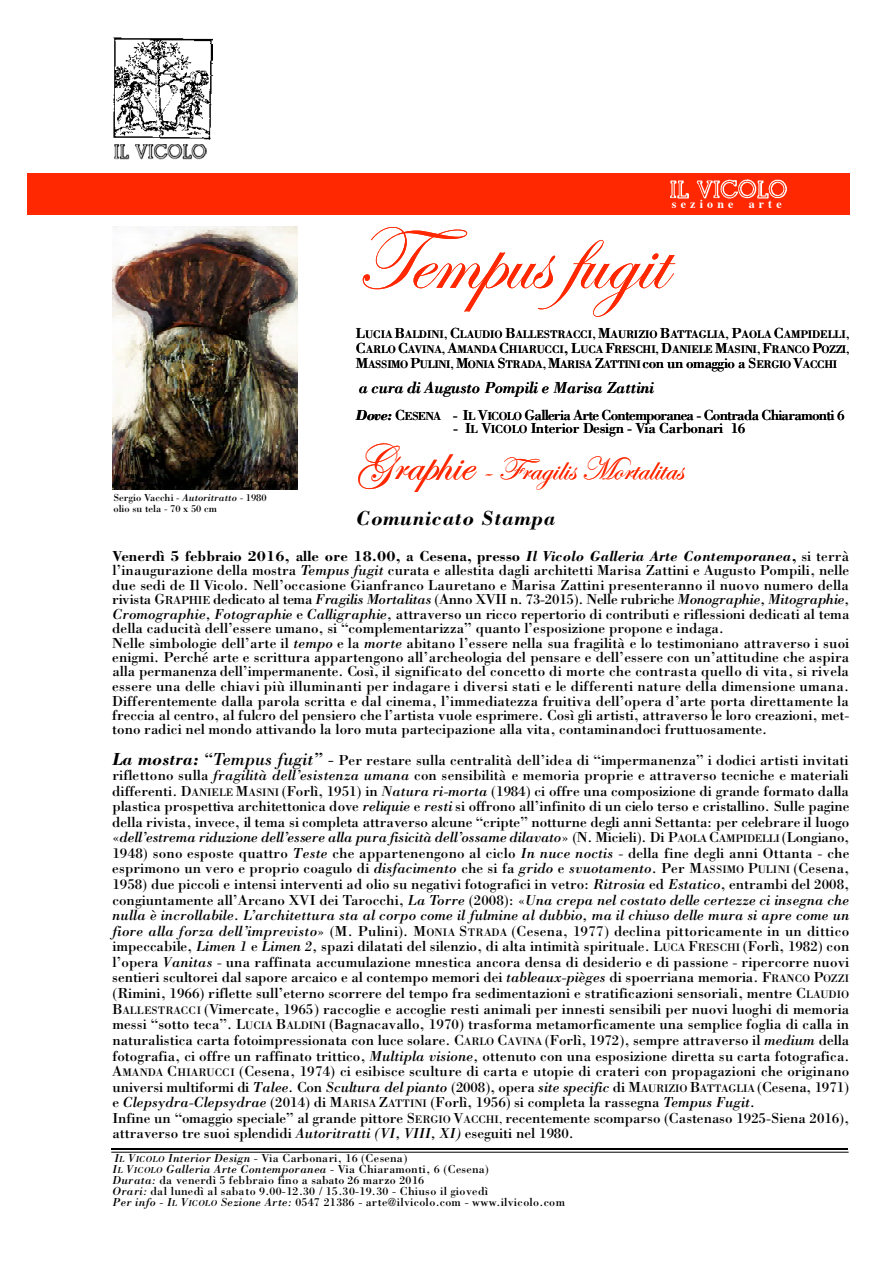
<style>
.page{position:relative;width:893px;height:1263px;background:#fff}
.page>*{position:absolute;margin:0;border:0;box-sizing:border-box;transform-origin:0 0}
.t1{font:90px "Edwardian Script ITC";color:#ff2800}
.t2{font:33px "Edwardian Script ITC";color:#ff2800}
.t3{font:italic 700 21px "Bodoni";letter-spacing:.03em;color:#000}
.t4{font:italic 16.5px "Bodoni";color:#000}
.t5{font:15px/15.6px "Bodoni";color:#000}
.t6{font:15px "Bodoni";letter-spacing:-.05em;color:#000}
.t7{font:15px "Bodoni";letter-spacing:-.025em;color:#000}
.t8{font:12px/10.9px "Bodoni";letter-spacing:.01em;color:#000}
.t9{font:700 12px "Times";letter-spacing:.345em;color:#fff}
.t10{font:11.25px/15px "Bodoni";letter-spacing:-.025em;color:#000;text-align:justify}
.t11{font:10.5px/10.5px "Bodoni";color:#000}
.s1{font-style:italic}
.s2{font-size:15px}
.s3{font-weight:700;font-style:italic}
.s4{font-size:12px}
.s5{font-size:49.5px}
.s6{font-weight:700}
.s7{font-weight:700;font-style:italic;font-size:18px}
.s8{font-style:italic;font-size:18px}
.s9{font-size:11.25px}
.s10{font-style:italic;font-size:9px}
</style>
<div class="page">
<div style="left:27px;top:174px;width:822px;height:41px;background:#ff2800"></div>
<img style="left:670px;top:180px;width:117px;height:19px">
<hr style="left:111px;top:1148px;width:737px;height:2px;background:#000">
<hr style="left:111px;top:1152px;width:737px;height:1px;background:#000">
<img style="left:113px;top:37px;width:99px;height:102px">
<img style="left:114px;top:144px;width:93px;height:15px">
<img style="left:112px;top:226px;width:186px;height:264px">
<p class="t11" style="left:113px;top:494px;width:155px">Sergio Vacchi - <span class="s1">Autoritratto -</span> 1980 olio su tela - 70 x 50 cm</p>
<p class="t9" style="left:671px;top:199px;width:63px">sezione</p>
<p class="t9" style="left:748px;top:199px;width:35px">arte</p>
<h1 class="t1" style="left:356px;top:211px;width:311px">Tempus fugit</h1>
<p class="t10" style="left:356px;top:328px;width:495px"><span class="s2">L</span>UCIA <span class="s2">B</span>ALDINI, <span class="s2">C</span>LAUDIO <span class="s2">B</span>ALLESTRACCI, <span class="s2">M</span>AURIZIO <span class="s2">B</span>ATTAGLIA, <span class="s2">P</span>AOLA <span class="s2">C</span>AMPIDELLI, <span class="s2">C</span>ARLO <span class="s2">C</span>AVINA, <span class="s2">A</span>MANDA <span class="s2">C</span>HIARUCCI<span class="s2">, L</span>UCA <span class="s2">F</span>RESCHI, <span class="s2">D</span>ANIELE <span class="s2">M</span>ASINI, <span class="s2">F</span>RANCO <span class="s2">P</span>OZZI, <span class="s2">M</span>ASSIMO <span class="s2">P</span>ULINI, <span class="s2">M</span>ONIA <span class="s2">S</span>TRADA, <span class="s2">M</span>ARISA <span class="s2">Z</span>ATTINI <span class="s2">con un omaggio a S</span>ERGIO <span class="s2">V</span>ACCHI</p>
<p class="t4" style="left:359px;top:382px;width:297px">a cura di Augusto Pompili e Marisa Zattini</p>
<p class="t6" style="left:356px;top:410px;width:490px"><span class="s3">Dove:</span> C<span class="s4">ESENA</span> - I<span class="s4">L</span> V<span class="s4">ICOLO</span> Galleria Arte Contemporanea - Contrada Chiaramonti 6</p>
<p class="t7" style="left:453px;top:423px;width:293px">- I<span class="s4">L</span> V<span class="s4">ICOLO</span> Interior Design - Via Carbonari 16</p>
<h2 class="t2" style="left:356px;top:451px;width:328px"><span class="s5">Graphie</span> - Fragilis Mortalitas</h2>
<h3 class="t3" style="left:356px;top:511px;width:201px">Comunicato Stampa</h3>
<p class="t5" style="left:112px;top:550px;width:738px;line-height:14.4px"><span class="s6">Venerdì 5 febbraio 2016, alle ore 18.00, a Cesena, presso</span> <span class="s3">Il Vicolo Galleria Arte Contemporanea</span><span class="s6">,</span> si terrà l’inaugurazione della mostra <span class="s1">Tempus fugit</span> curata e allestita dagli architetti Marisa Zattini e Augusto Pompili, nelle due sedi de Il Vicolo. Nell’occasione Gianfranco Lauretano e Marisa Zattini presenteranno il nuovo numero della rivista G<span class="s4">RAPHIE</span> dedicato al tema <span class="s1">Fragilis Mortalitas</span> (Anno XVII n. 73-2015). Nelle rubriche <span class="s1">Monographie, Mitographie, Cromographie, Fotographie</span> e <span class="s1">Calligraphie,</span> attraverso un ricco repertorio di contributi e riflessioni dedicati al tema della caducità dell’essere umano, si “complementarizza” quanto l’esposizione propone e indaga<span class="s1">.<br></span>Nelle simbologie dell’arte il <span class="s1">tempo</span> e la <span class="s1">morte</span> abitano l’essere nella sua fragilità e lo testimoniano attraverso i suoi enigmi. Perché arte e scrittura appartengono all’archeologia del pensare e dell’essere con un’attitudine che aspira alla permanenza dell’impermanente. Così, il significato del concetto di morte che contrasta quello di vita, si rivela essere una delle chiavi più illuminanti per indagare i diversi stati e le differenti nature della dimensione umana.<br>Differentemente dalla parola scritta e dal cinema, l’immediatezza fruitiva dell’opera d’arte porta direttamente la freccia al centro, al fulcro del pensiero che l’artista vuole esprimere. Così gli artisti, attraverso le loro creazioni, met&shy;tono radici nel mondo attivando la loro muta partecipazione alla vita, contaminandoci fruttuosamente.</p>
<p class="t5" style="left:112px;top:753px;width:738px"><span class="s7">La mostra:</span> <span class="s8">“Tempus fugit” -</span> Per restare sulla centralità dell’idea di “impermanenza” i dodici artisti invitati riflettono sulla <span class="s1">fragilità dell’esistenza umana</span> con sensibilità e memoria proprie e attraverso tecniche e materiali differenti. D<span class="s9">ANIELE</span> M<span class="s9">ASINI</span> (Forlì, 1951) in <span class="s1">Natura ri-morta</span> (1984) ci offre una composizione di grande formato dalla plastica prospettiva architettonica dove <span class="s1">reliquie</span> e <span class="s1">resti</span> si offrono all’infinito di un cielo terso e cristallino. Sulle pagine della rivista, invece, il tema si completa attraverso alcune “cripte” notturne degli anni Settanta: per celebrare il luogo «<span class="s1">dell’estrema riduzione dell’essere alla pura fisicità dell’ossame dilavato</span>» (N. Micieli). Di P<span class="s9">AOLA</span> C<span class="s9">AMPIDELLI</span> (Longiano, 1948) sono esposte quattro <span class="s1">Teste</span> che appartenengono al ciclo <span class="s1">In nuce noctis</span> - della fine degli anni Ottanta - che esprimono un vero e proprio coagulo di <span class="s1">disfacimento</span> che si fa <span class="s1">grido</span> e <span class="s1">svuotamento</span>. Per M<span class="s9">ASSIMO</span> P<span class="s9">ULINI</span> (Cesena, 1958) due piccoli e intensi interventi ad olio su negativi fotografici in vetro: <span class="s1">Ritrosia</span> ed <span class="s1">Estatico</span>, entrambi del 2008, congiuntamente all’Arcano XVI dei Tarocchi, <span class="s1">La Torre</span> (2008): «<span class="s1">Una crepa nel costato delle certezze ci insegna che nulla è incrollabile. L’architettura sta al corpo come il fulmine al dubbio, ma il chiuso delle mura si apre come un fiore alla forza dell’imprevisto</span>» (M. Pulini). M<span class="s9">ONIA</span> S<span class="s9">TRADA</span> (Cesena, 1977) declina pittoricamente in un dittico impeccabile, <span class="s1">Limen 1</span> e <span class="s1">Limen 2,</span> spazi dilatati del silenzio, di alta intimità spirituale. L<span class="s9">UCA</span> F<span class="s9">RESCHI</span> (Forlì, 1982) con l’opera <span class="s1">Vanitas -</span> una raffinata accumulazione mnestica ancora densa di desiderio e di passione - ripercorre nuovi sentieri scultorei dal sapore arcaico e al contempo memori dei <span class="s1">tableaux-pièges</span> di spoerriana memoria. F<span class="s9">RANCO</span> P<span class="s9">OZZI </span>(Rimini, 1966) riflette sull’eterno scorrere del tempo fra sedimentazioni e stratificazioni sensoriali, mentre C<span class="s9">LAUDIO </span>B<span class="s9">ALLESTRACCI</span> (Vimercate, 1965) raccoglie e accoglie resti animali per innesti sensibili per nuovi luoghi di memoria messi “sotto teca”. L<span class="s9">UCIA</span> B<span class="s9">ALDINI</span> (Bagnacavallo, 1970) trasforma metamorficamente una semplice foglia di calla in naturalistica carta fotoimpressionata con luce solare. C<span class="s9">ARLO</span> C<span class="s9">AVINA</span> (Forlì, 1972), sempre attraverso il <span class="s1">medium</span> della fotografia, ci offre un raffinato trittico, <span class="s1">Multipla visione,</span> ottenuto con una esposizione diretta su carta fotografica.<br>A<span class="s9">MANDA</span> C<span class="s9">HIARUCCI</span> (Cesena, 1974) ci esibisce sculture di carta e utopie di crateri con propagazioni che originano universi multiformi di <span class="s1">Talee.</span> Con <span class="s1">Scultura del pianto</span> (2008), opera <span class="s1">site specific</span> di M<span class="s9">AURIZIO</span> B<span class="s9">ATTAGLIA</span> (Cesena, 1971) e <span class="s1">Clepsydra-Clepsydrae</span> (2014) di M<span class="s9">ARISA</span> Z<span class="s9">ATTINI</span> (Forlì, 1956) si completa la rassegna <span class="s1">Tempus Fugit.<br></span>Infine un “omaggio speciale” al grande pittore S<span class="s9">ERGIO</span> V<span class="s9">ACCHI,</span> recentemente scomparso (Castenaso 1925-Siena 2016), attraverso tre suoi splendidi <span class="s1">Autoritratti (VI, VIII, XI)</span> eseguiti nel 1980.</p>
<p class="t8" style="left:112px;top:1154px;width:454px"><span class="s1">I</span><span class="s10">L</span> <span class="s1">V</span><span class="s10">ICOLO</span> <span class="s1">Interior Design</span> - Via Carbonari, 16 (Cesena)<br><span class="s1">I</span><span class="s10">L</span> <span class="s1">V</span><span class="s10">ICOLO</span> <span class="s1">Galleria Arte Contemporanea</span> - Via Chiaramonti, 6 (Cesena)<br><span class="s1">Durata:</span> da venerdì 5 febbraio fino a sabato 26 marzo 2016<br><span class="s1">Orari:</span> dal lunedì al sabato 9.00-12.30 / 15.30-19.30 - Chiuso il giovedì<br><span class="s1">Per info</span> - <span class="s1">I</span><span class="s10">L</span> <span class="s1">V</span><span class="s10">ICOLO</span> <span class="s1">Sezione Arte:</span> 0547 21386 - arte@ilvicolo.com - www.ilvicolo.com</p>
</div>
